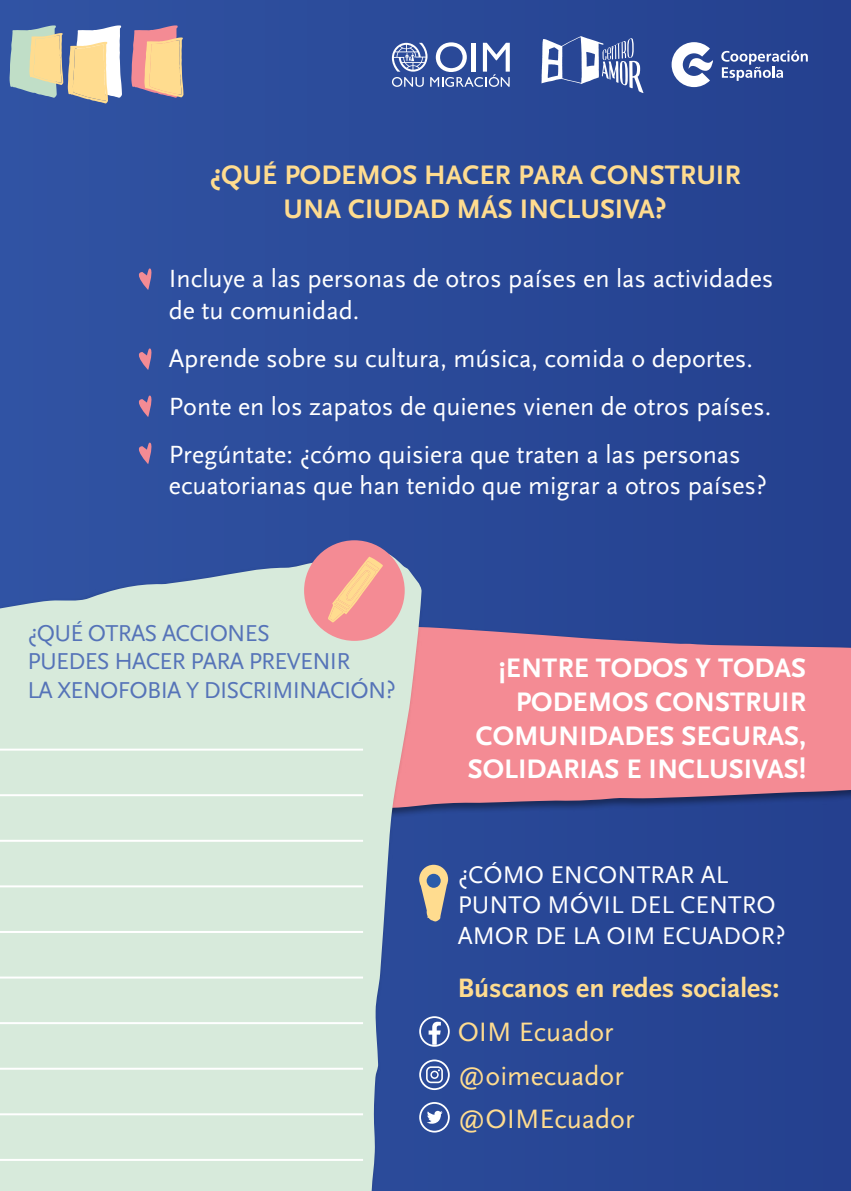
<style>
.page{position:relative;width:851px;height:1191px;background:#fff}
.page>*{position:absolute;margin:0;border:0;box-sizing:border-box;transform-origin:0 0}
.t1{font:28px/33.6px "Scala Sans Bold LF";color:#fff;text-align:right}
.t2{font:28px/33.6px "Scala Sans Bold LF";color:#ffdc8f;text-align:center}
.t3{font:27.8px/43.6px "Scala Sans";color:#ffdc8f}
.t4{font:27.8px "Scala Sans Bold LF";color:#ffdc8f}
.t5{font:26px/48.2px "Scala Sans";color:#fff}
.t6{font:25.2px/30.2px "Scala Sans";color:#fff}
.t7{font:24px/28.8px "Scala Sans";letter-spacing:-.03em;color:#5573b8}
</style>
<div class="page">
<div style="left:0;top:0;width:850px;height:1191px;background:#294796"></div>
<div style="left:352px;top:624px;width:498px;height:194px;background:#000;opacity:.4"></div>
<svg style="left:423px;top:627px;width:427px;height:181px;background:#d98192"></svg>
<svg style="left:138px;top:268px;width:14px;height:22px"></svg>
<svg style="left:138px;top:348px;width:14px;height:22px"></svg>
<svg style="left:138px;top:395px;width:14px;height:22px"></svg>
<svg style="left:138px;top:442px;width:14px;height:22px"></svg>
<svg style="left:131px;top:25px;width:52px;height:73px"></svg>
<svg style="left:10px;top:25px;width:112px;height:79px"></svg>
<svg style="left:0;top:549px;width:422px;height:642px;background:#c4d7d3"></svg>
<hr style="left:0;top:748px;width:363px;height:2px;background:#fff">
<hr style="left:0;top:931px;width:363px;height:2px;background:#fff">
<hr style="left:0;top:839px;width:363px;height:2px;background:#fff">
<hr style="left:0;top:1022px;width:363px;height:2px;background:#fff">
<hr style="left:0;top:1158px;width:363px;height:2px;background:#fff">
<hr style="left:0;top:794px;width:363px;height:2px;background:#fff">
<hr style="left:0;top:976px;width:363px;height:2px;background:#fff">
<hr style="left:0;top:1113px;width:363px;height:2px;background:#fff">
<hr style="left:0;top:885px;width:363px;height:2px;background:#fff">
<hr style="left:0;top:1067px;width:363px;height:2px;background:#fff">
<div style="left:304px;top:540px;width:100px;height:101px;background:#f48b94;border-radius:50%"></div>
<svg style="left:328px;top:556px;width:55px;height:66px"></svg>
<svg style="left:392px;top:42px;width:117px;height:45px"></svg>
<svg style="left:721px;top:50px;width:86px;height:31px"></svg>
<svg style="left:671px;top:42px;width:42px;height:45px"></svg>
<svg style="left:541px;top:36px;width:102px;height:57px"></svg>
<svg style="left:419px;top:864px;width:29px;height:57px"></svg>
<div style="left:426px;top:873px;width:14px;height:14px;background:#2a5caa;border-radius:50%"></div>
<div style="left:419px;top:1102px;width:30px;height:30px;border:2px solid #fff;border-radius:50%"></div>
<svg style="left:427px;top:1110px;width:15px;height:14px"></svg>
<div style="left:419px;top:1059px;width:30px;height:31px;border:2px solid #fff;border-radius:50%"></div>
<svg style="left:426px;top:1066px;width:17px;height:17px"></svg>
<svg style="left:428px;top:1021px;width:13px;height:22px"></svg>
<div style="left:419px;top:1016px;width:30px;height:30px;border:2px solid #fff;border-radius:50%"></div>
<p class="t2" style="left:209px;top:159px;width:532px">¿QUÉ PODEMOS HACER PARA CONSTRUIR<br>UNA CIUDAD MÁS INCLUSIVA?</p>
<p class="t5" style="left:169px;top:264px;width:606px;line-height:31.2px">Incluye a las personas de otros países en las actividades de tu comunidad.</p>
<p class="t5" style="left:169px;top:335px;width:604px">Aprende sobre su cultura, música, comida o deportes.<br>Ponte en los zapatos de quienes vienen de otros países.<br>Pregúntate: ¿cómo quisiera que traten a las personas</p>
<p class="t5" style="left:169px;top:462px;width:599px">ecuatorianas que han tenido que migrar a otros países?</p>
<p class="t7" style="left:27px;top:619px;width:370px">¿QUÉ OTRAS ACCIONES<br>PUEDES HACER PARA PREVENIR<br>LA XENOFOBIA Y DISCRIMINACIÓN?</p>
<p class="t1" style="left:468px;top:652px;width:339px">¡ENTRE TODOS Y TODAS<br>PODEMOS CONSTRUIR<br>COMUNIDADES SEGURAS,<br>SOLIDARIAS E INCLUSIVAS!</p>
<p class="t6" style="left:457px;top:860px;width:329px">¿CÓMO ENCONTRAR AL<br>PUNTO MÓVIL DEL CENTRO<br>AMOR DE LA OIM ECUADOR?</p>
<p class="t4" style="left:457px;top:973px;width:323px">Búscanos en redes sociales:</p>
<p class="t3" style="left:457px;top:1010px;width:178px">OIM Ecuador @oimecuador @OIMEcuador</p>
</div>
